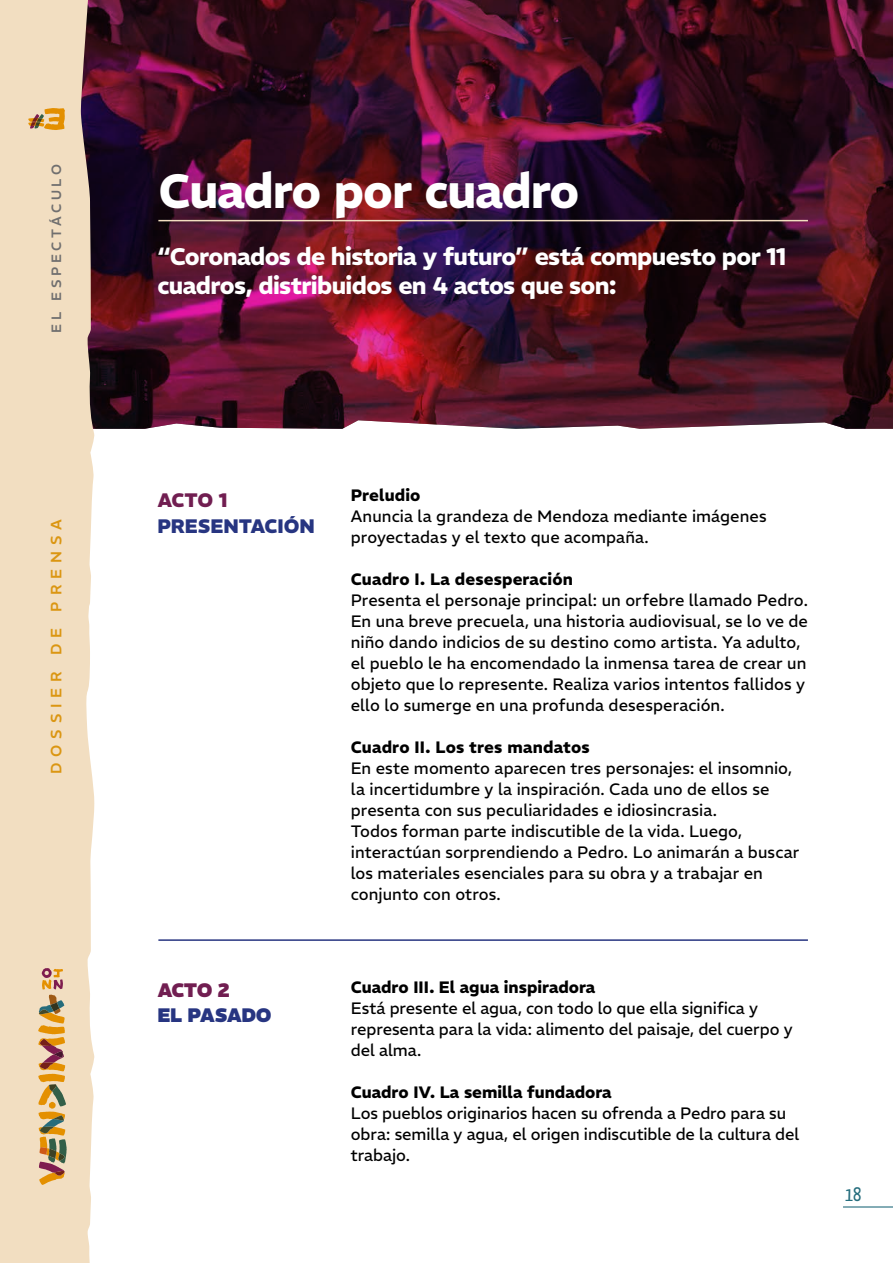
<style>
.page{position:relative;width:893px;height:1263px;background:#fff}
.page>*{position:absolute;margin:0;border:0;box-sizing:border-box;transform-origin:0 0}
.t1{font:700 48px "REM";letter-spacing:-.02em;color:#fff}
.t2{font:700 24px/28.5px "REM";letter-spacing:-.025em;color:#fff}
.t3{font:800 19.5px "REM";letter-spacing:-.005em;color:#273581}
.t4{font:900 19.5px "REM";letter-spacing:-.025em;color:#273581}
.t5{font:900 19.5px "REM";color:#711e51}
.t6{font:800 19.5px "REM";color:#711e51}
.t7{font:19.5px "Yanone Kaffeesatz";color:#256d7d}
.t8{font:16.5px/21px "REM";letter-spacing:.005em;color:#000}
.t9{font:700 16.5px "REM";letter-spacing:.005em;color:#000}
.t10{font:500 15px "REM";letter-spacing:.4em;color:#db9612}
.t11{font:500 13.5px "REM";letter-spacing:.275em;color:#706f6f}
</style>
<div class="page">
<img style="left:95px;top:0;width:798px;height:429px">
<svg style="left:0;top:0;width:95px;height:513px;background:#e5d0b6"></svg>
<div style="left:0;top:513px;width:95px;height:750px;background:#f2dec1"></div>
<hr style="left:843px;top:1206px;width:50px;height:1px;background:#256d7d">
<svg style="left:38px;top:968px;width:29px;height:217px;background:#c8a472"></svg>
<hr style="left:158px;top:220px;width:650px;height:1px;background:#f2dec1">
<hr style="left:158px;top:939px;width:650px;height:2px;background:#283581">
<svg style="left:28px;top:108px;width:37px;height:22px"></svg>
<p class="t11" style="left:46px;top:333px;width:170px;rotate:-90deg">EL ESPECTÁCULO</p>
<p class="t10" style="left:45px;top:774px;width:256px;rotate:-90deg">DOSSIER DE PRENSA</p>
<h1 class="t1" style="left:158px;top:154px;width:423px">Cuadro por cuadro</h1>
<h2 class="t2" style="left:157px;top:240px;width:631px">“Coronados de historia y futuro” está compuesto por 11 cuadros, distribuidos en 4 actos que son:</h2>
<p class="t6" style="left:157px;top:485px;width:72px">ACTO 1</p>
<p class="t3" style="left:157px;top:510px;width:159px">PRESENTACIÓN</p>
<p class="t5" style="left:157px;top:974px;width:74px">ACTO 2</p>
<p class="t4" style="left:157px;top:999px;width:116px">EL PASADO</p>
<p class="t9" style="left:351px;top:483px;width:71px">Preludio</p>
<p class="t8" style="left:351px;top:505px;width:417px">Anuncia la grandeza de Mendoza mediante imágenes proyectadas y el texto que acompaña.</p>
<p class="t9" style="left:351px;top:567px;width:224px">Cuadro I. La desesperación</p>
<p class="t8" style="left:351px;top:589px;width:459px">Presenta el personaje principal: un orfebre llamado Pedro.<br>En una breve precuela, una historia audiovisual, se lo ve de niño dando indicios de su destino como artista. Ya adulto, el pueblo le ha encomendado la inmensa tarea de crear un objeto que lo represente. Realiza varios intentos fallidos y ello lo sumerge en una profunda desesperación.</p>
<p class="t9" style="left:351px;top:735px;width:240px">Cuadro II. Los tres mandatos</p>
<p class="t8" style="left:351px;top:757px;width:450px">En este momento aparecen tres personajes: el insomnio, la incertidumbre y la inspiración. Cada uno de ellos se presenta con sus peculiaridades e idiosincrasia.<br>Todos forman parte indiscutible de la vida. Luego, interactúan sorprendiendo a Pedro. Lo animarán a buscar los materiales esenciales para su obra y a trabajar en conjunto con otros.</p>
<p class="t9" style="left:351px;top:975px;width:246px">Cuadro III. El agua inspiradora</p>
<p class="t8" style="left:351px;top:997px;width:443px">Está presente el agua, con todo lo que ella significa y representa para la vida: alimento del paisaje, del cuerpo y del alma.</p>
<p class="t9" style="left:351px;top:1080px;width:262px">Cuadro IV. La semilla fundadora</p>
<p class="t8" style="left:351px;top:1102px;width:450px">Los pueblos originarios hacen su ofrenda a Pedro para su obra: semilla y agua, el origen indiscutible de la cultura del trabajo.</p>
<p class="t7" style="left:845px;top:1180px;width:18px">18</p>
</div>
